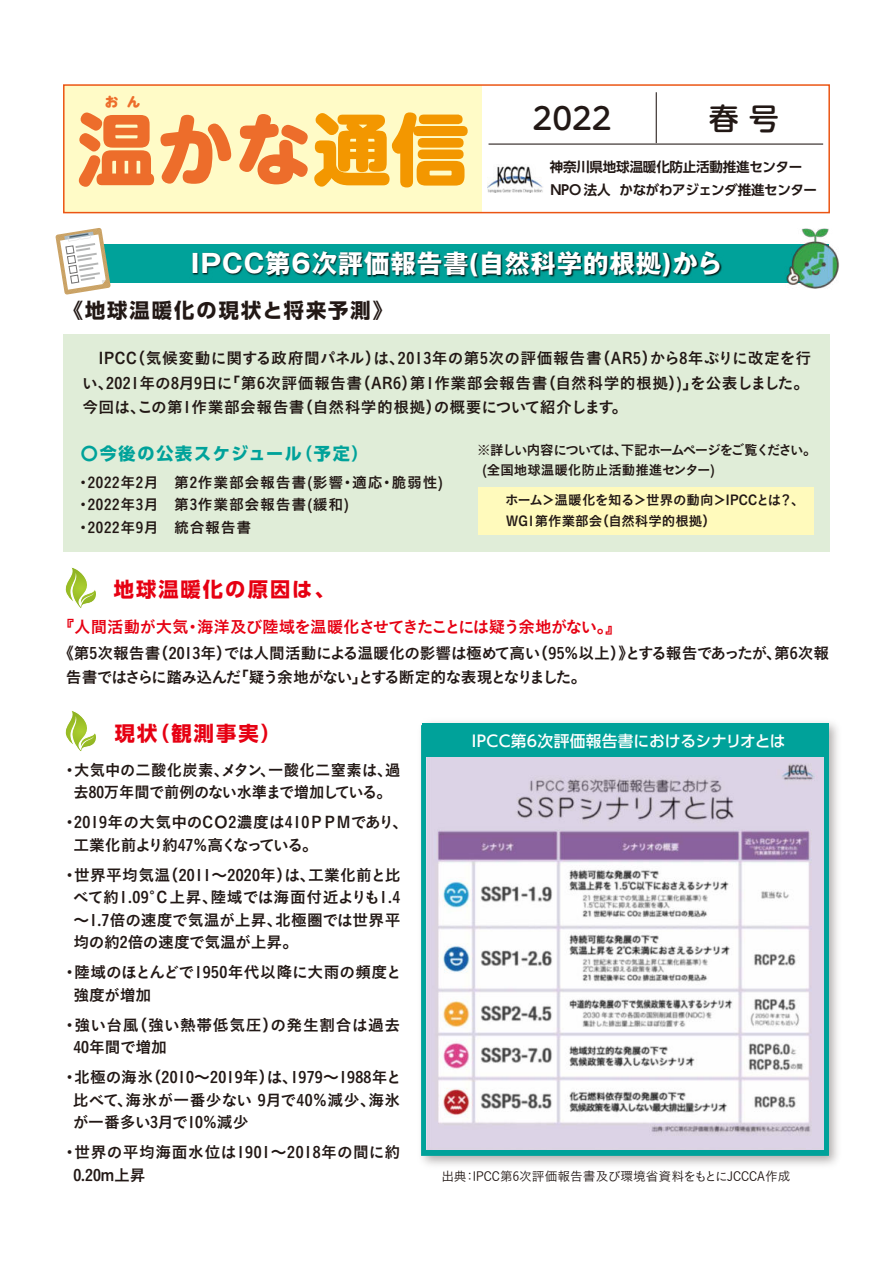
<style>
.page{position:relative;width:893px;height:1263px;background:#fff}
.page>*{position:absolute;margin:0;border:0;box-sizing:border-box;transform-origin:0 0}
.t1{font:800 78.3px "UD Shin M Go Pro";color:#ed6d2b}
.t2{font:500 30px "UD Shin M Go Pro";color:#221815}
.t3{font:700 25.5px "Gothic MB101 Pro";letter-spacing:.03em;color:#fff}
.t4{font:700 20.25px "UD Shin Go Pro";letter-spacing:.1em;color:#e60012}
.t5{font:700 20.25px "UD Shin Go Pro";letter-spacing:.1em;color:#221815}
.t6{font:700 17.1px "UD Shin Go Pro";letter-spacing:.1em;color:#00a29a}
.t7{font:16.5px "Koburina Go Std W6";letter-spacing:-.04em;color:#e60012}
.t8{font:15.75px/22.5px "Koburina Go Std W6";color:#221815}
.t9{font:15.75px/24.8px "Koburina Go Std W6";letter-spacing:.03em;color:#221815}
.t10{font:15.75px/24px "Koburina Go Std W6";letter-spacing:-.035em;color:#221815}
.t11{font:15.75px/22.5px "Koburina Go Std W6";letter-spacing:.04em;color:#221815}
.t12{font:500 15.75px "UD Shin Go Pro";letter-spacing:.02em;color:#fff}
.t13{font:14.85px/22.2px "Koburina Go Std W6";letter-spacing:.05em;color:#221815}
.t14{font:13.5px/20.2px "Koburina Go Std W6";letter-spacing:-.055em;color:#221815}
.t15{font:13.5px/20.2px "Koburina Go Std W6";letter-spacing:-.01em;color:#221815}
.t16{font:700 13.5px/22px "UD Shin Go Pro De";letter-spacing:-.02em;color:#221815}
.t17{font:800 13.5px "UD Shin M Go Pro";color:#ed6d2b}
.t18{font:12.75px "Koburina Go Std W3";color:#221815}
.s1{color:#f39700}
</style>
<div class="page">
<div style="left:64px;top:85px;width:765px;height:128px;background:#fffbc7"></div>
<div style="left:482px;top:85px;width:347px;height:128px;background:#fff"></div>
<hr style="left:489px;top:144px;width:334px;height:1px;background:#221815">
<hr style="left:656px;top:92px;width:1px;height:51px;background:#221815">
<img style="left:488px;top:166px;width:55px;height:26px">
<div style="left:90px;top:244px;width:739px;height:38px;background:#00a29a"></div>
<div style="left:63px;top:334px;width:766px;height:217px;background:#e0edd8"></div>
<div style="left:63px;top:84px;width:767px;height:129px;border:2px solid #eb5514"></div>
<img style="left:192px;top:251px;width:530px;height:28px">
<img style="left:767px;top:228px;width:72px;height:61px">
<svg style="left:65px;top:567px;width:31px;height:41px"></svg>
<svg style="left:65px;top:711px;width:31px;height:40px"></svg>
<img style="left:422px;top:722px;width:416px;height:443px">
<svg style="left:422px;top:724px;width:406px;height:429px;background:#37aead"></svg>
<div style="left:422px;top:729px;width:406px;height:33px;background:#00a29a"></div>
<div style="left:421px;top:725px;width:408px;height:431px;border:2px solid #00a29a"></div>
<img style="left:427px;top:757px;width:396px;height:392px">
<div style="left:478px;top:487px;width:335px;height:48px;background:#fffabc"></div>
<svg style="left:55px;top:228px;width:56px;height:67px"></svg>
<p class="t17" style="left:105px;top:91px;width:37px">お ん</p>
<h1 class="t1" style="left:78px;top:86px;width:393px">温かな<span class="s1">通信</span></h1>
<h2 class="t2" style="left:532px;top:95px;width:81px">2022</h2>
<h2 class="t2" style="left:709px;top:94px;width:71px">春 号</h2>
<p class="t16" style="left:550px;top:156px;width:269px">神奈川県地球温暖化防止活動推進センター<br>NPO 法人 かながわアジェンダ推進センター</p>
<h3 class="t3" style="left:190px;top:242px;width:533px">IPCC第6次評価報告書(自然科学的根拠)から</h3>
<p class="t5" style="left:63px;top:294px;width:332px">《地球温暖化の現状と将来予測》</p>
<p class="t9" style="left:82px;top:346px;width:731px">　IPCC（気候変動に関する政府間パネル）は、2013年の第5次の評価報告書（AR5）から8年ぶりに改定を行い、2021年の8月9日に「第6次評価報告書（AR6）第1作業部会報告書（自然科学的根拠）)」を公表しました。今回は、この第1作業部会報告書（自然科学的根拠）の概要について紹介します。</p>
<p class="t6" style="left:81px;top:440px;width:289px">〇今後の公表スケジュール（予定）</p>
<p class="t13" style="left:76px;top:472px;width:369px">・2022年2月　第2作業部会報告書(影響・適応・脆弱性)・2022年3月　第3作業部会報告書(緩和)<br>・2022年9月　統合報告書</p>
<p class="t4" style="left:114px;top:573px;width:222px">地球温暖化の原因は、</p>
<p class="t14" style="left:482px;top:440px;width:336px;text-indent:-5px">※詳しい内容については、下記ホームページをご覧ください。(全国地球温暖化防止活動推進センター)</p>
<p class="t15" style="left:505px;top:491px;width:301px;text-indent:-7px">｠ホーム＞温暖化を知る＞世界の動向＞IPCCとは？、<br>ＷG1第作業部会（自然科学的根拠）</p>
<p class="t7" style="left:58px;top:614px;width:565px">『人間活動が大気・海洋及び陸域を温暖化させてきたことには疑う余地がない。』</p>
<p class="t10" style="left:66px;top:641px;width:765px;text-indent:-8px">《第5次報告書（2013年）では人間活動による温暖化の影響は極めて高い（95％以上）》とする報告であったが、第6次報告書ではさらに踏み込んだ「疑う余地がない」とする断定的な表現となりました。</p>
<p class="t4" style="left:115px;top:717px;width:168px">現状（観測事実）</p>
<p class="t12" style="left:472px;top:728px;width:315px">IPCC第6次評価報告書におけるシナリオとは</p>
<p class="t8" style="left:62px;top:759px;width:340px;text-align:center">・大気中の二酸化炭素、メタン、一酸化二窒素は、過去80万年間で前例のない水準まで増加している。</p>
<p class="t8" style="left:73px;top:812px;width:336px;text-indent:-11px">・2019年の大気中のCО2濃度は410ＰＰＭであり、工業化前より約47％高くなっている。</p>
<p class="t8" style="left:73px;top:864px;width:329px;text-align:justify;text-indent:-11px">・世界平均気温（2011～2020年）は、工業化前と比べて約1.09°Ｃ上昇、陸域では海面付近よりも1.4～1.7倍の速度で気温が上昇、北極圏では世界平均の約2倍の速度で気温が上昇。</p>
<p class="t8" style="left:73px;top:962px;width:330px;text-indent:-11px">・陸域のほとんどで1950年代以降に大雨の頻度と強度が増加</p>
<p class="t8" style="left:73px;top:1014px;width:328px;text-indent:-11px">・強い台風（強い熱帯低気圧）の発生割合は過去<br>40年間で増加</p>
<p class="t8" style="left:73px;top:1067px;width:330px;text-align:justify;text-indent:-11px">・北極の海氷（2010～2019年）は、1979～1988年と比べて、海氷が一番少ない 9月で40％減少、海氷が一番多い3月で10％減少</p>
<p class="t11" style="left:73px;top:1142px;width:328px;text-indent:-11px">・世界の平均海面水位は1901～2018年の間に約<br>0.20m上昇</p>
<p class="t18" style="left:441px;top:1166px;width:351px">出典：IPCC第6次評価報告書及び環境省資料をもとにJCCCA作成</p>
</div>
